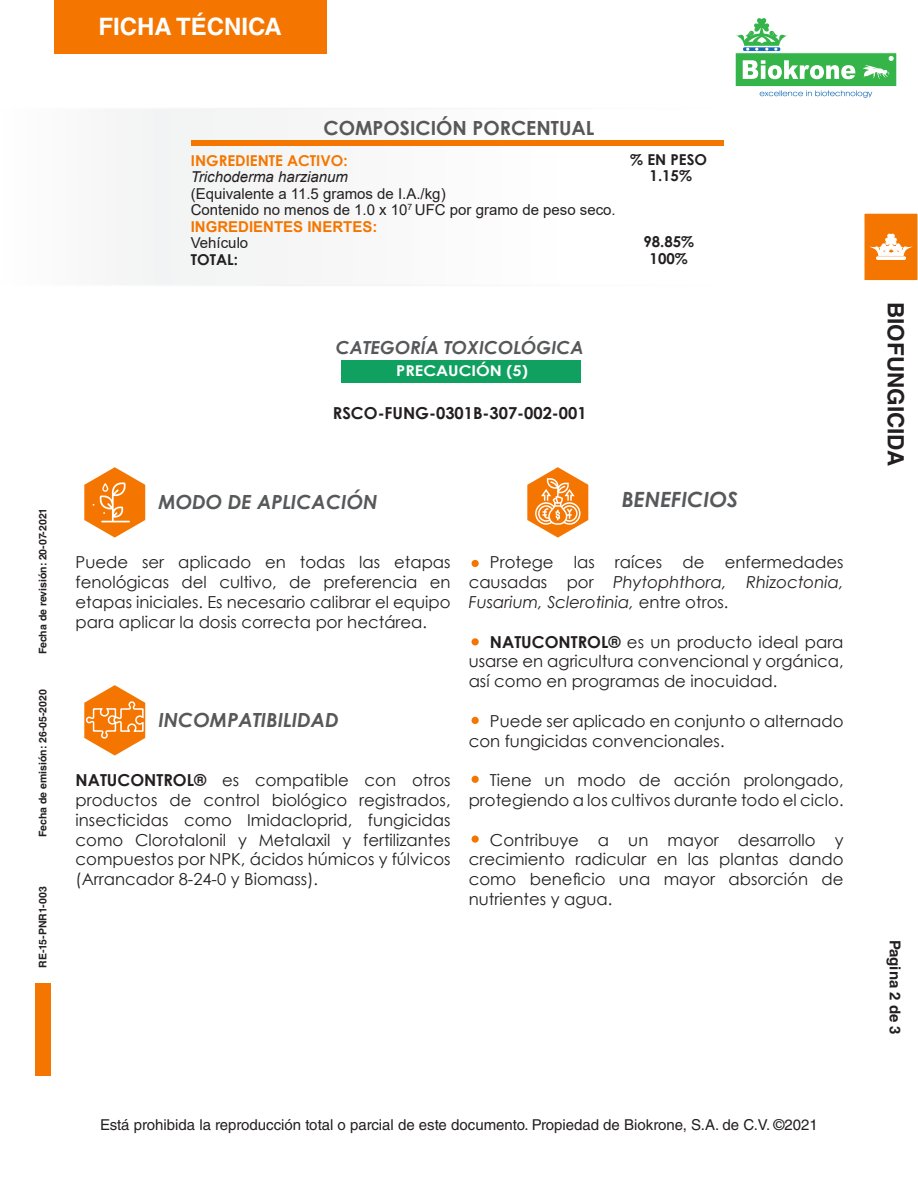
<style>
.page{position:relative;width:918px;height:1188px;background:#fff}
.page>*{position:absolute;margin:0;border:0;box-sizing:border-box;transform-origin:0 0}
.t1{font:700 24px "Helvetica LT Std";color:#fff}
.t2{font:700 22.5px "Helvetica LT Std";color:#231f20}
.t3{font:italic 700 21px "Century Gothic";color:#57585a}
.t4{font:italic 700 19.5px "Century Gothic";color:#57585a}
.t5{font:700 19.5px "Century Gothic";color:#57585a}
.t6{font:italic 700 18px "Century Gothic";color:#57585a}
.t7{font:16.5px/19.8px "Century Gothic";color:#231f20;text-align:justify}
.t8{font:700 16.5px "Century Gothic";color:#231f20}
.t9{font:15px/16.5px "Arial";color:#231f20}
.t10{font:15px "Helvetica LT Std";color:#231f20}
.t11{font:700 15px/16.5px "Century Gothic";color:#231f20;text-align:center}
.t12{font:italic 15px "Arial";color:#231f20}
.t13{font:700 15px "Century Gothic";color:#f47600}
.t14{font:700 15px "Helvetica LT Std";color:#231f20}
.t15{font:700 14.85px "Century Gothic";color:#fff;scale:1.1 1}
.t16{font:700 10.5px "Helvetica LT Std";color:#231f20}
.s1{font-style:italic}
.s2{font-weight:700;color:#f47600}
.s3{font-weight:700}
</style>
<div class="page">
<div style="left:864px;top:213px;width:54px;height:68px;background:#f47600"></div>
<div style="left:876px;top:257px;width:30px;height:3px;border:1px solid #fff"></div>
<svg style="left:869px;top:234px;width:44px;height:25px"></svg>
<div style="left:35px;top:983px;width:16px;height:93px;background:#f47600"></div>
<div style="left:54px;top:0;width:272px;height:54px;background:#f47600"></div>
<svg style="left:760px;top:90px;width:112px;height:8px"></svg>
<div style="left:735px;top:53px;width:162px;height:34px;background:#35b44a;border:1px solid #fff"></div>
<svg style="left:743px;top:60px;width:112px;height:19px"></svg>
<svg style="left:863px;top:56px;width:30px;height:23px"></svg>
<svg style="left:743px;top:47px;width:37px;height:4px"></svg>
<svg style="left:736px;top:18px;width:51px;height:32px"></svg>
<div style="left:341px;top:360px;width:240px;height:23px;background:#10a05f"></div>
<div style="left:0;top:108px;width:724px;height:177px;background:#fafafa"></div>
<div style="left:192px;top:141px;width:532px;height:5px;background:#f47600"></div>
<svg style="left:84px;top:685px;width:61px;height:71px"></svg>
<div style="left:472px;top:560px;width:7px;height:7px;background:#f47600;border-radius:50%"></div>
<div style="left:472px;top:638px;width:7px;height:7px;background:#f47600;border-radius:50%"></div>
<div style="left:472px;top:717px;width:7px;height:7px;background:#f47600;border-radius:50%"></div>
<div style="left:472px;top:776px;width:7px;height:7px;background:#f47600;border-radius:50%"></div>
<div style="left:472px;top:835px;width:7px;height:8px;background:#f47600;border-radius:50%"></div>
<svg style="left:527px;top:467px;width:61px;height:71px"></svg>
<svg style="left:84px;top:467px;width:61px;height:71px"></svg>
<h1 class="t1" style="left:98px;top:12px;width:185px">FICHA TÉCNICA</h1>
<p class="t16" style="left:37px;top:654px;width:148px;rotate:-90deg">Fecha de revisión: 20-07-2021</p>
<p class="t16" style="left:37px;top:837px;width:149px;rotate:-90deg">Fecha de emisión: 26-05-2020</p>
<p class="t16" style="left:37px;top:968px;width:83px;rotate:-90deg">RE-15-PNR1-003</p>
<p class="t5" style="left:323px;top:113px;width:273px">COMPOSICIÓN PORCENTUAL</p>
<p class="t13" style="left:191px;top:149px;width:158px">INGREDIENTE ACTIVO:</p>
<p class="t12" style="left:191px;top:167px;width:159px">Trichoderma harzianum</p>
<p class="t9" style="left:191px;top:185px;width:427px">(Equivalente a 11.5 gramos de I.A./kg)<br>Contenido no menos de 1.0 x 10<sup>7</sup> UFC por gramo de peso seco<span class="s1">.<br></span><span class="s2">INGREDIENTES INERTES:</span></p>
<p class="t9" style="left:191px;top:235px;width:59px">Vehículo</p>
<p class="t11" style="left:191px;top:251px;width:49px">TOTAL:</p>
<p class="t11" style="left:630px;top:150px;width:78px">% EN PESO<br>1.15%</p>
<p class="t11" style="left:643px;top:233px;width:52px">98.85%<br>100%</p>
<p class="t6" style="left:336px;top:333px;width:250px">CATEGORÍA TOXICOLÓGICA</p>
<p class="t15" style="left:396px;top:359px;width:121px">PRECAUCIÓN (5)</p>
<p class="t8" style="left:333px;top:401px;width:255px">RSCO-FUNG-0301B-307-002-001</p>
<p class="t4" style="left:158px;top:487px;width:221px">MODO DE APLICACIÓN</p>
<p class="t3" style="left:622px;top:483px;width:118px">BENEFICIOS</p>
<p class="t7" style="left:76px;top:552px;width:377px">Puede ser aplicado en todas las etapas fenológicas del cultivo, de preferencia en etapas iniciales. Es necesario calibrar el equipo para aplicar la dosis correcta por hectárea.</p>
<p class="t4" style="left:158px;top:705px;width:182px">INCOMPATIBILIDAD</p>
<p class="t7" style="left:76px;top:770px;width:377px"><span class="s3">NATUCONTROL®</span> es compatible con otros productos de control biológico registrados, insecticidas como Imidacloprid, fungicidas como Clorotalonil y Metalaxil y fertilizantes compuestos por NPK, ácidos húmicos y fúlvicos (Arrancador 8-24-0 y Biomass).</p>
<p class="t7" style="left:469px;top:552px;width:376px;text-indent:21px">Protege las raíces de enfermedades causadas por <span class="s1">Phytophthora, Rhizoctonia, Fusarium, Sclerotinia,</span> entre otros.</p>
<p class="t7" style="left:469px;top:631px;width:376px;text-indent:21px"><span class="s3">NATUCONTROL®</span> es un producto ideal para usarse en agricultura convencional y orgánica, así como en programas de inocuidad.</p>
<p class="t7" style="left:469px;top:711px;width:376px;text-indent:21px">Puede ser aplicado en conjunto o alternado con fungicidas convencionales.</p>
<p class="t7" style="left:469px;top:770px;width:376px;text-align:right">Tiene un modo de acción prolongado, protegiendo a los cultivos durante todo el ciclo.</p>
<p class="t7" style="left:469px;top:829px;width:376px;text-indent:21px">Contribuye a un mayor desarrollo y crecimiento radicular en las plantas dando como beneficio una mayor absorción de nutrientes y agua.</p>
<p class="t10" style="left:100px;top:1116px;width:719px">Está prohibida la reproducción total o parcial de este documento. Propiedad de Biokrone, S.A. de C.V. ©2021</p>
<h2 class="t2" style="left:909px;top:302px;width:166px;rotate:90deg">BIOFUNGICIDA</h2>
<p class="t14" style="left:904px;top:940px;width:97px;rotate:90deg">Pagina 2 de 3</p>
</div>
